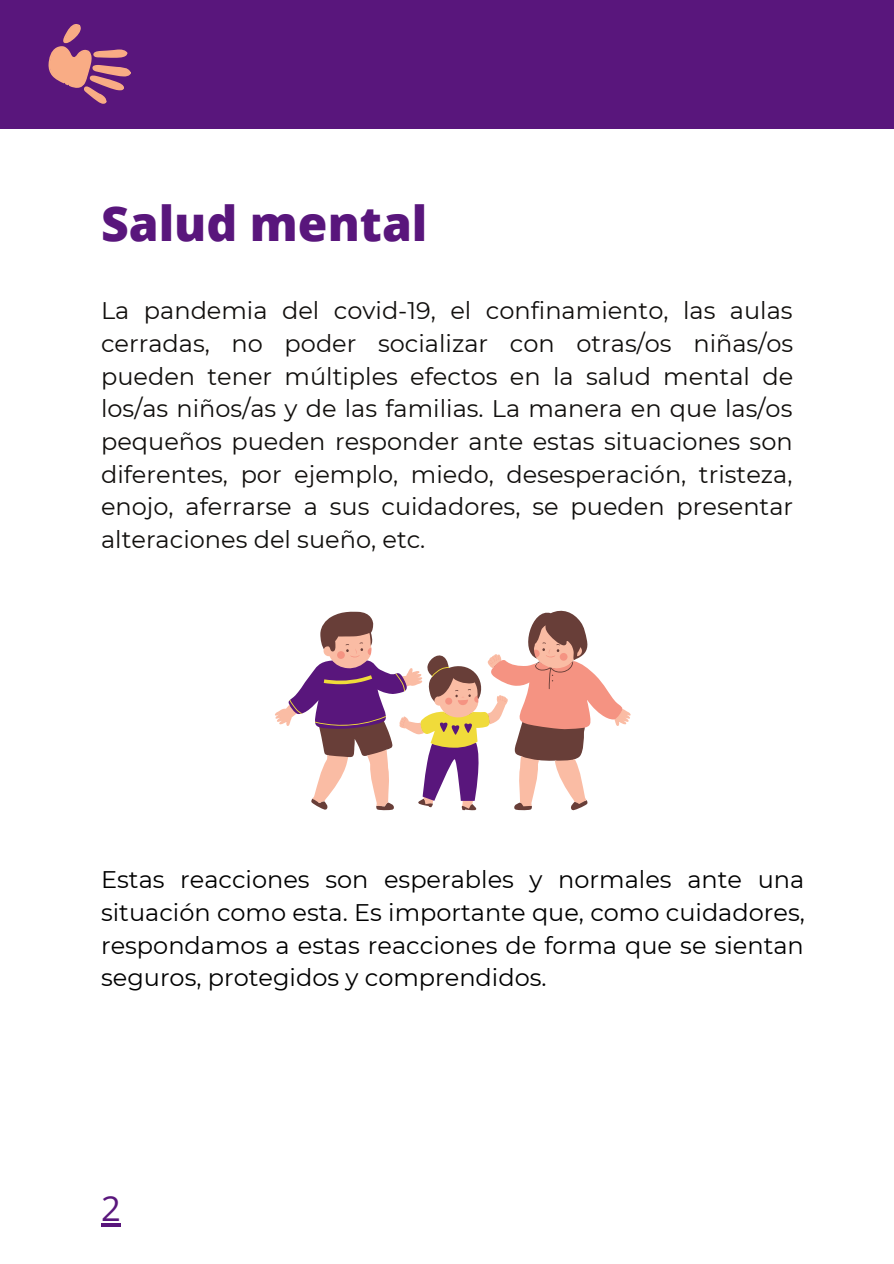
<style>
.page{position:relative;width:894px;height:1264px;background:#fff}
.page>*{position:absolute;margin:0;border:0;box-sizing:border-box;transform-origin:0 0}
.t1{font:800 48px "Open Sans";color:#59167c}
.t2{font:34.5px "Open Sans";color:#59167c}
.t3{font:24px/32.7px "Montserrat";color:#110f0d;text-align:justify}
.t4{font:24px/32.7px "Montserrat";color:#000;text-align:justify}
</style>
<div class="page">
<div style="left:0;top:0;width:893px;height:128px;background:#59167c"></div>
<svg style="left:48px;top:24px;width:83px;height:80px"></svg>
<svg style="left:275px;top:611px;width:356px;height:199px"></svg>
<hr style="left:101px;top:1223px;width:20px;height:3px;background:#59167c">
<p class="t1" style="left:101px;top:190px;width:328px">Salud mental</p>
<p class="t3" style="left:101px;top:294px;width:693px">La pandemia del covid-19, el confinamiento, las aulas cerradas, no poder socializar con otras/os niñas/os pueden tener múltiples efectos en la salud mental de los/as niños/as y de las familias. La manera en que las/os pequeños pueden responder ante estas situaciones son diferentes, por ejemplo, miedo, desesperación, tristeza, enojo, aferrarse a sus cuidadores, se pueden presentar alteraciones del sueño, etc.</p>
<p class="t4" style="left:101px;top:863px;width:705px">Estas reacciones son esperables y normales ante una situación como esta. Es importante que, como cuidadores, respondamos a estas reacciones de forma que se sientan seguros, protegidos y comprendidos.</p>
<p class="t2" style="left:101px;top:1183px;width:21px">2</p>
</div>
